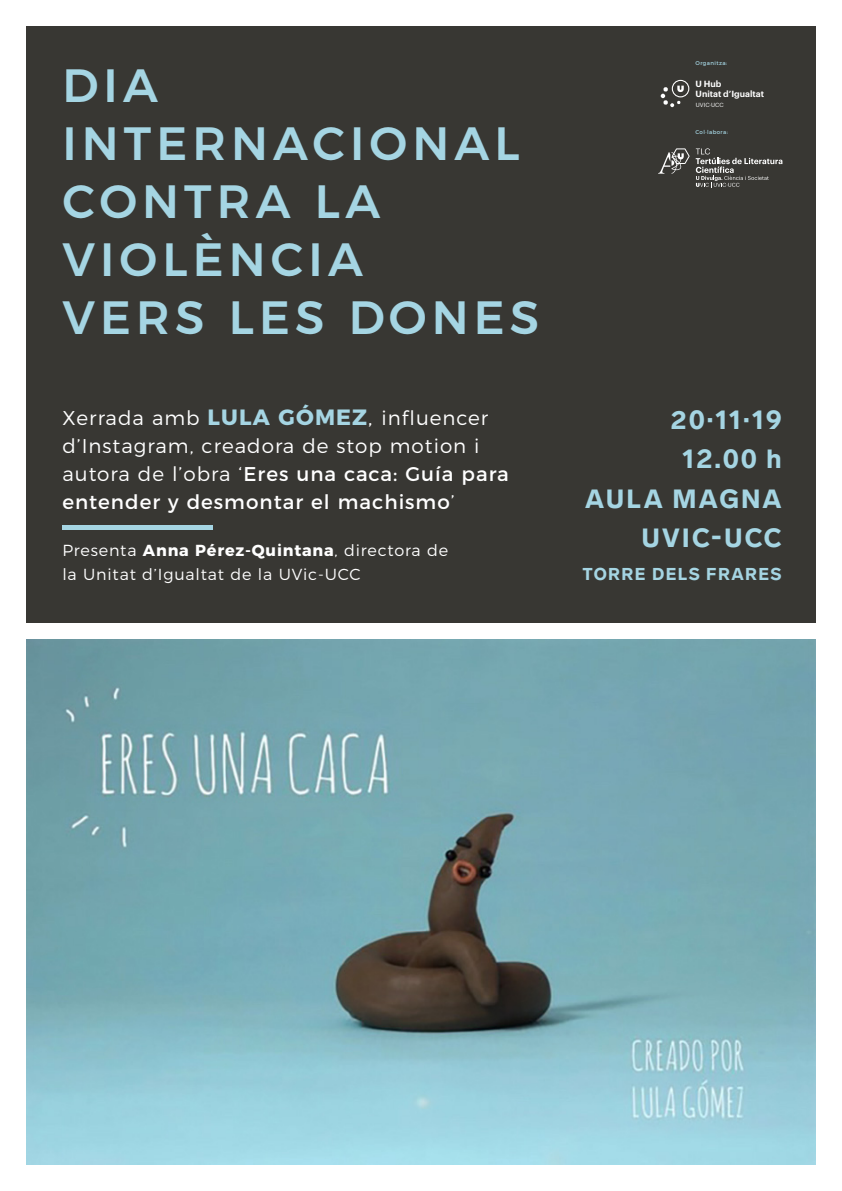
<style>
.page{position:relative;width:842px;height:1191px;background:#fff}
.page>*{position:absolute;margin:0;border:0;box-sizing:border-box;transform-origin:0 0}
.t1{font:500 46.7px/58px "Montserrat";letter-spacing:.11em;color:#a5d5e3}
.t2{font:900 26px/39.5px "Lab Grotesque";letter-spacing:.08em;color:#a5d5e3;text-align:right}
.t3{font:300 19.9px/27.8px "Montserrat";letter-spacing:.05em;color:#fff}
.t4{font:900 17px "Lab Grotesque";letter-spacing:.08em;color:#a5d5e3}
.t5{font:300 16px/23.5px "Montserrat";letter-spacing:.05em;color:#fff}
.t6{font:600 8.7px/10.2px "Graphik";color:#fff}
.t7{font:5.8px "Graphik";color:#fff}
.t8{font:5.5px "Montserrat";letter-spacing:.07em;color:#a5d5e3}
.s1{font-weight:700;font-size:22.1px;color:#a5d5e3}
.s2{font-size:22.1px}
.s3{font-weight:400}
.s4{font-weight:700}
</style>
<div class="page">
<img style="left:26px;top:639px;width:790px;height:526px">
<div style="left:26px;top:26px;width:790px;height:596px;background:#383733"></div>
<div style="left:62px;top:525px;width:151px;height:5px;background:#a5d5e3"></div>
<svg style="left:658px;top:148px;width:32px;height:26px"></svg>
<svg style="left:696px;top:148px;width:86px;height:40px"></svg>
<svg style="left:661px;top:80px;width:28px;height:27px"></svg>
<p class="t1" style="left:62px;top:53px;width:459px">DIA<br>INTERNACIONAL</p>
<p class="t1" style="left:62px;top:169px;width:478px">CONTRA LA<br>VIOLÈNCIA<br>VERS LES DONES</p>
<p class="t8" style="left:695px;top:59px;width:33px">Organitza:</p>
<p class="t6" style="left:695px;top:78px;width:70px">U Hub<br>Unitat d’Igualtat</p>
<p class="t7" style="left:696px;top:101px;width:29px">UVIC·UCC</p>
<p class="t8" style="left:695px;top:127px;width:34px">Col·labora:</p>
<p class="t3" style="left:62px;top:403px;width:448px">Xerrada amb <span class="s1">LULA GÓMEZ</span><span class="s2">,</span> influencer d’Instagram, creadora de stop motion i autora de l’obra ‘<span class="s3">Eres una caca: Guía para entender y desmontar el machismo</span>’</p>
<p class="t2" style="left:671px;top:400px;width:112px">20·11·19</p>
<p class="t2" style="left:682px;top:439px;width:101px">12.00 h</p>
<p class="t2" style="left:585px;top:479px;width:198px">AULA MAGNA<br>UVIC-UCC</p>
<p class="t4" style="left:582px;top:564px;width:201px">TORRE DELS FRARES</p>
<p class="t5" style="left:62px;top:537px;width:387px">Presenta <span class="s4">Anna Pérez-Quintana</span>, directora de la Unitat d’Igualtat de la UVic-UCC</p>
</div>
